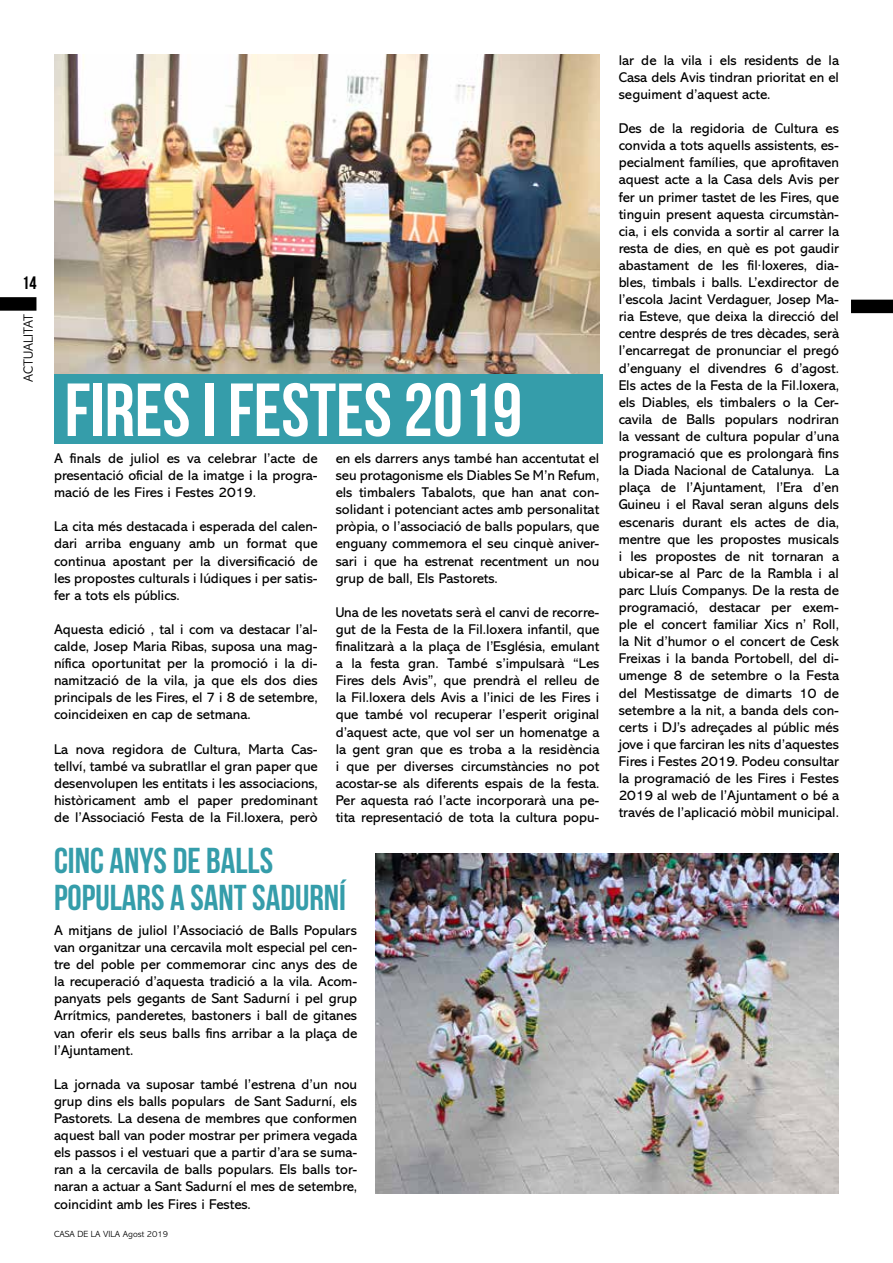
<style>
.page{position:relative;width:893px;height:1263px;background:#fff}
.page>*{position:absolute;margin:0;border:0;box-sizing:border-box;transform-origin:0 0}
.t1{font:75px "Bebas Neue";color:#fff}
.t2{font:36px/37.5px "Bebas Neue";color:#359daa}
.t3{font:18px "Bebas Neue";color:#000}
.t4{font:14.25px/17.1px "Abadi";color:#000;text-align:justify}
.t5{font:300 13.5px "Abadi";color:#000}
.t6{font:300 9px "Abadi";color:#000}
</style>
<div class="page">
<div style="left:851px;top:300px;width:42px;height:13px;background:#000"></div>
<div style="left:0;top:297px;width:36px;height:14px;background:#000"></div>
<img style="left:54px;top:54px;width:545px;height:320px">
<img style="left:375px;top:854px;width:464px;height:339px">
<div style="left:54px;top:374px;width:548px;height:70px;background:#359daa"></div>
<p class="t3" style="left:22px;top:273px;width:16px">14</p>
<p class="t5" style="left:21px;top:382px;width:70px;rotate:-90deg">ACTUALITAT</p>
<h1 class="t1" style="left:65px;top:369px;width:459px">FIRES I FESTES 2019</h1>
<p class="t4" style="left:54px;top:450px;width:265px">A finals de juliol es va celebrar l’acte de presentació oficial de la imatge i la progra&shy;mació de les Fires i Festes 2019.</p>
<p class="t4" style="left:54px;top:518px;width:265px">La cita més destacada i esperada del calen&shy;dari arriba enguany amb un format que continua apostant per la diversificació de les propostes culturals i lúdiques i per satis&shy;fer a tots els públics.</p>
<p class="t4" style="left:54px;top:621px;width:265px">Aquesta edició , tal i com va destacar l’al&shy;calde, Josep Maria Ribas, suposa una mag&shy;nífica oportunitat per la promoció i la di&shy;namització de la vila, ja que els dos dies principals de les Fires, el 7 i 8 de setembre, coincideixen en cap de setmana.</p>
<p class="t4" style="left:54px;top:740px;width:265px">La nova regidora de Cultura, Marta Cas&shy;tellví, també va subratllar el gran paper que desenvolupen les entitats i les associacions, històricament amb el paper predominant de l’Associació Festa de la Fil.loxera, però</p>
<p class="t4" style="left:336px;top:450px;width:265px">en els darrers anys també han accentutat el seu protagonisme els Diables Se M’n Refum, els timbalers Tabalots, que han anat con&shy;solidant i potenciant actes amb personalitat pròpia, o l’associació de balls populars, que enguany commemora el seu cinquè aniver&shy;sari i que ha estrenat recentment un nou grup de ball, Els Pastorets.</p>
<p class="t4" style="left:336px;top:604px;width:265px">Una de les novetats serà el canvi de recorre&shy;gut de la Festa de la Fil.loxera infantil, que finalitzarà a la plaça de l’Església, emulant a la festa gran. També s’impulsarà “Les Fires dels Avis”, que prendrà el relleu de la Fil.loxera dels Avis a l’inici de les Fires i que també vol recuperar l’esperit original d’aquest acte, que vol ser un homenatge a la gent gran que es troba a la residència i que per diverses circumstàncies no pot acostar-se als diferents espais de la festa.<br>Per aquesta raó l’acte incorporarà una pe&shy;tita representació de tota la cultura popu-</p>
<h2 class="t2" style="left:54px;top:841px;width:294px">CINC ANYS DE BALLS<br>POPULARS A SANT SADURNÍ</h2>
<p class="t4" style="left:54px;top:922px;width:305px">A mitjans de juliol l’Associació de Balls Populars van organitzar una cercavila molt especial pel cen&shy;tre del poble per commemorar cinc anys des de la recuperació d’aquesta tradició a la vila. Acom&shy;panyats pels gegants de Sant Sadurní i pel grup Arrítmics, panderetes, bastoners i ball de gitanes van oferir els seus balls fins arribar a la plaça de l’Ajuntament.</p>
<p class="t4" style="left:54px;top:1076px;width:305px">La jornada va suposar també l’estrena d’un nou grup dins els balls populars de Sant Sadurní, els Pastorets. La desena de membres que conformen aquest ball van poder mostrar per primera vegada els passos i el vestuari que a partir d’ara se suma&shy;ran a la cercavila de balls populars. Els balls tor&shy;naran a actuar a Sant Sadurní el mes de setembre, coincidint amb les Fires i Festes.</p>
<p class="t6" style="left:54px;top:1229px;width:116px">CASA DE LA VILA Agost 2019</p>
<p class="t4" style="left:619px;top:52px;width:222px">lar de la vila i els residents de la Casa dels Avis tindran prioritat en el seguiment d’aquest acte.</p>
<p class="t4" style="left:619px;top:120px;width:222px">Des de la regidoria de Cultura es convida a tots aquells assistents, es&shy;pecialment famílies, que aprofitaven aquest acte a la Casa dels Avis per fer un primer tastet de les Fires, que tinguin present aquesta circumstàn&shy;cia, i els convida a sortir al carrer la resta de dies, en què es pot gaudir abastament de les fil·loxeres, dia&shy;bles, timbals i balls. L’exdirector de l’escola Jacint Verdaguer, Josep Ma&shy;ria Esteve, que deixa la direcció del centre després de tres dècades, serà l’encarregat de pronunciar el pregó d’enguany el divendres 6 d’agost.<br>Els actes de la Festa de la Fil.loxera, els Diables, els timbalers o la Cer&shy;cavila de Balls populars nodriran la vessant de cultura popular d’una programació que es prolongarà fins la Diada Nacional de Catalunya. La plaça de l’Ajuntament, l’Era d’en Guineu i el Raval seran alguns dels escenaris durant els actes de dia, mentre que les propostes musicals i les propostes de nit tornaran a ubicar-se al Parc de la Rambla i al parc Lluís Companys. De la resta de programació, destacar per exem&shy;ple el concert familiar Xics n’ Roll, la Nit d’humor o el concert de Cesk Freixas i la banda Portobell, del di&shy;umenge 8 de setembre o la Festa del Mestissatge de dimarts 10 de setembre a la nit, a banda dels con&shy;certs i DJ’s adreçades al públic més jove i que farciran les nits d’aquestes Fires i Festes 2019. Podeu consultar la programació de les Fires i Festes 2019 al web de l’Ajuntament o bé a través de l’aplicació mòbil municipal.</p>
</div>
